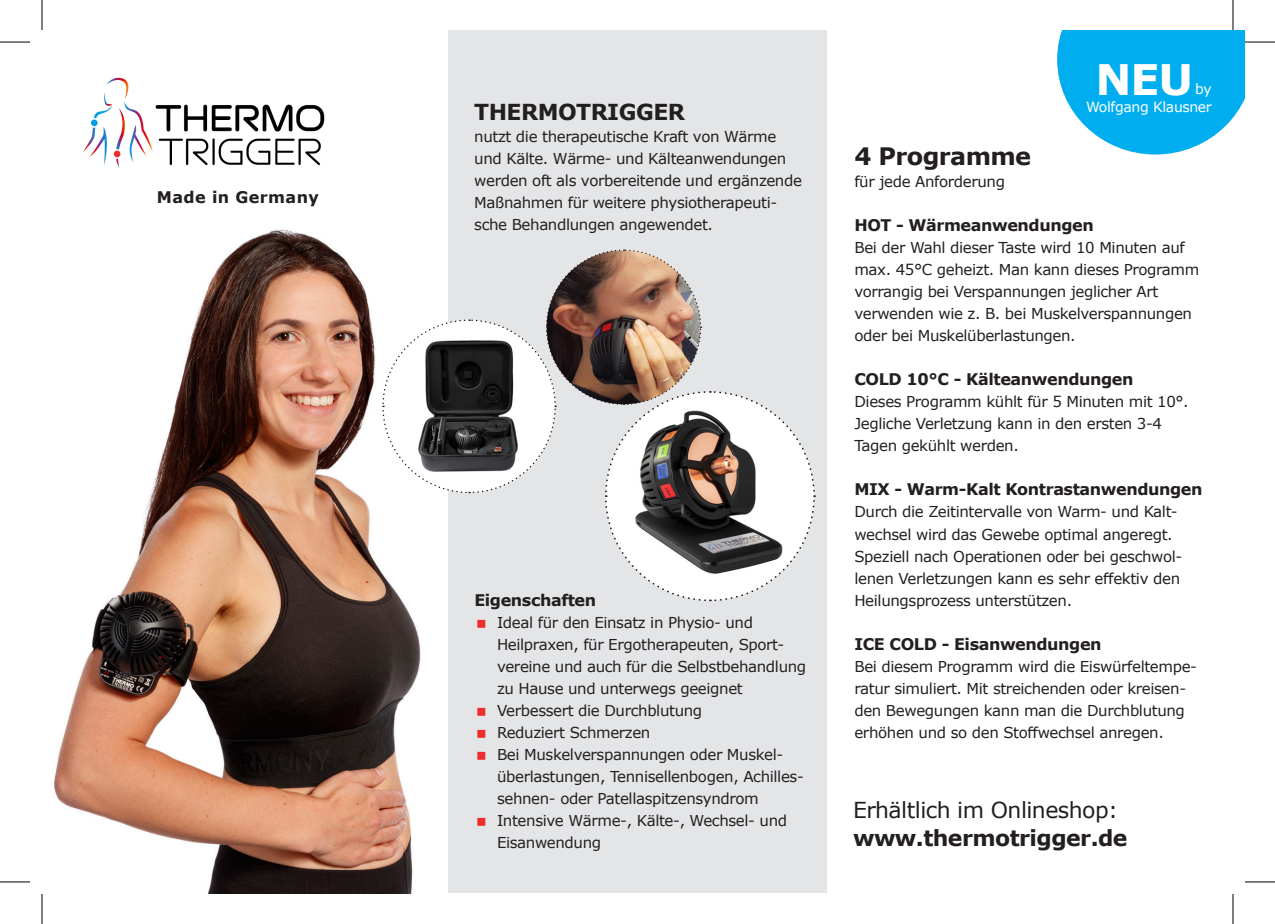
<style>
.page{position:relative;width:1275px;height:924px;background:#fff}
.page>*{position:absolute;margin:0;border:0;box-sizing:border-box;transform-origin:0 0}
.t1{font:700 42px "Verdana";color:#fff}
.t2{font:700 24px "Verdana";letter-spacing:-.025em;color:#231f20}
.t3{font:700 22px "Verdana";letter-spacing:-.025em;color:#231f20}
.t4{font:22px "Verdana";letter-spacing:-.025em;color:#231f20}
.t5{font:700 16px "Verdana";letter-spacing:-.025em;color:#231f20}
.t6{font:700 16px "Verdana";letter-spacing:.025em;color:#231f20}
.t7{font:15px/22px "Verdana";letter-spacing:-.025em;color:#231f20}
.t8{font:14px/18px "Verdana";letter-spacing:-.025em;color:#fff;text-align:right}
</style>
<div class="page">
<img style="left:54px;top:229px;width:367px;height:663px">
<div style="left:448px;top:31px;width:378px;height:861px;background:#e4e5e7"></div>
<svg style="left:381px;top:249px;width:435px;height:353px"></svg>
<svg style="left:1057px;top:31px;width:187px;height:123px;background:#24b9f1"></svg>
<img style="left:82px;top:77px;width:243px;height:90px">
<hr style="left:0;top:42px;width:30px;height:1px;background:#000">
<hr style="left:1245px;top:42px;width:30px;height:1px;background:#000">
<hr style="left:0;top:881px;width:30px;height:1px;background:#000">
<hr style="left:1245px;top:881px;width:30px;height:1px;background:#000">
<hr style="left:42px;top:0;width:1px;height:30px;background:#000">
<hr style="left:42px;top:893px;width:1px;height:30px;background:#000">
<hr style="left:1232px;top:0;width:1px;height:30px;background:#000">
<hr style="left:1232px;top:893px;width:1px;height:30px;background:#000">
<p class="t6" style="left:157px;top:187px;width:164px">Made in Germany</p>
<h3 class="t3" style="left:474px;top:97px;width:212px">THERMOTRIGGER</h3>
<p class="t7" style="left:474px;top:125px;width:329px">nutzt die therapeutische Kraft von Wärme und Kälte. Wärme- und Kälteanwendungen werden oft als vorbereitende und ergänzende Maßnahmen für weitere physiotherapeuti&shy;sche Behandlungen angewendet.</p>
<p class="t5" style="left:474px;top:589px;width:123px">Eigenschaften</p>
<p class="t7" style="left:497px;top:610px;width:311px">Ideal für den Einsatz in Physio- und Heilpraxen, für Ergotherapeuten, Sport&shy;vereine und auch für die Selbstbehandlung zu Hause und unterwegs geeignet Verbessert die Durchblutung<br>Reduziert Schmerzen<br>Bei Muskelverspannungen oder Muskel&shy;überlastungen, Tennisellenbogen, Achilles&shy;sehnen- oder Patellaspitzensyndrom Intensive Wärme-, Kälte-, Wechsel- und Eisanwendung</p>
<h1 class="t1" style="left:1095px;top:52px;width:99px">NEU</h1>
<p class="t8" style="left:1086px;top:80px;width:127px">by<br>Wolfgang Klausner</p>
<h2 class="t2" style="left:854px;top:141px;width:178px">4 Programme</h2>
<p class="t7" style="left:854px;top:170px;width:152px">für jede Anforderung</p>
<p class="t5" style="left:854px;top:215px;width:241px">HOT - Wärmeanwendungen</p>
<p class="t7" style="left:854px;top:236px;width:346px">Bei der Wahl dieser Taste wird 10 Minuten auf max. 45°C geheizt. Man kann dieses Programm vorrangig bei Verspannungen jeglicher Art verwenden wie z. B. bei Muskelverspannungen oder bei Muskelüberlastungen.</p>
<p class="t5" style="left:854px;top:369px;width:281px">COLD 10°C - Kälteanwendungen</p>
<p class="t7" style="left:854px;top:390px;width:336px">Dieses Programm kühlt für 5 Minuten mit 10°.<br>Jegliche Verletzung kann in den ersten 3-4<br>Tagen gekühlt werden.</p>
<p class="t5" style="left:854px;top:479px;width:350px">MIX - Warm-Kalt Kontrastanwendungen</p>
<p class="t7" style="left:854px;top:500px;width:329px">Durch die Zeitintervalle von Warm- und Kalt&shy;wechsel wird das Gewebe optimal angeregt.<br>Speziell nach Operationen oder bei geschwol&shy;lenen Verletzungen kann es sehr effektiv den Heilungsprozess unterstützen.</p>
<p class="t5" style="left:854px;top:633px;width:249px">ICE COLD - Eisanwendungen</p>
<p class="t7" style="left:854px;top:654px;width:344px">Bei diesem Programm wird die Eiswürfeltempe&shy;ratur simuliert. Mit streichenden oder kreisen&shy;den Bewegungen kann man die Durchblutung erhöhen und so den Stoffwechsel anregen.</p>
<h3 class="t4" style="left:853px;top:795px;width:267px">Erhältlich im Onlineshop:</h3>
<h3 class="t3" style="left:853px;top:823px;width:276px">www.thermotrigger.de</h3>
</div>
